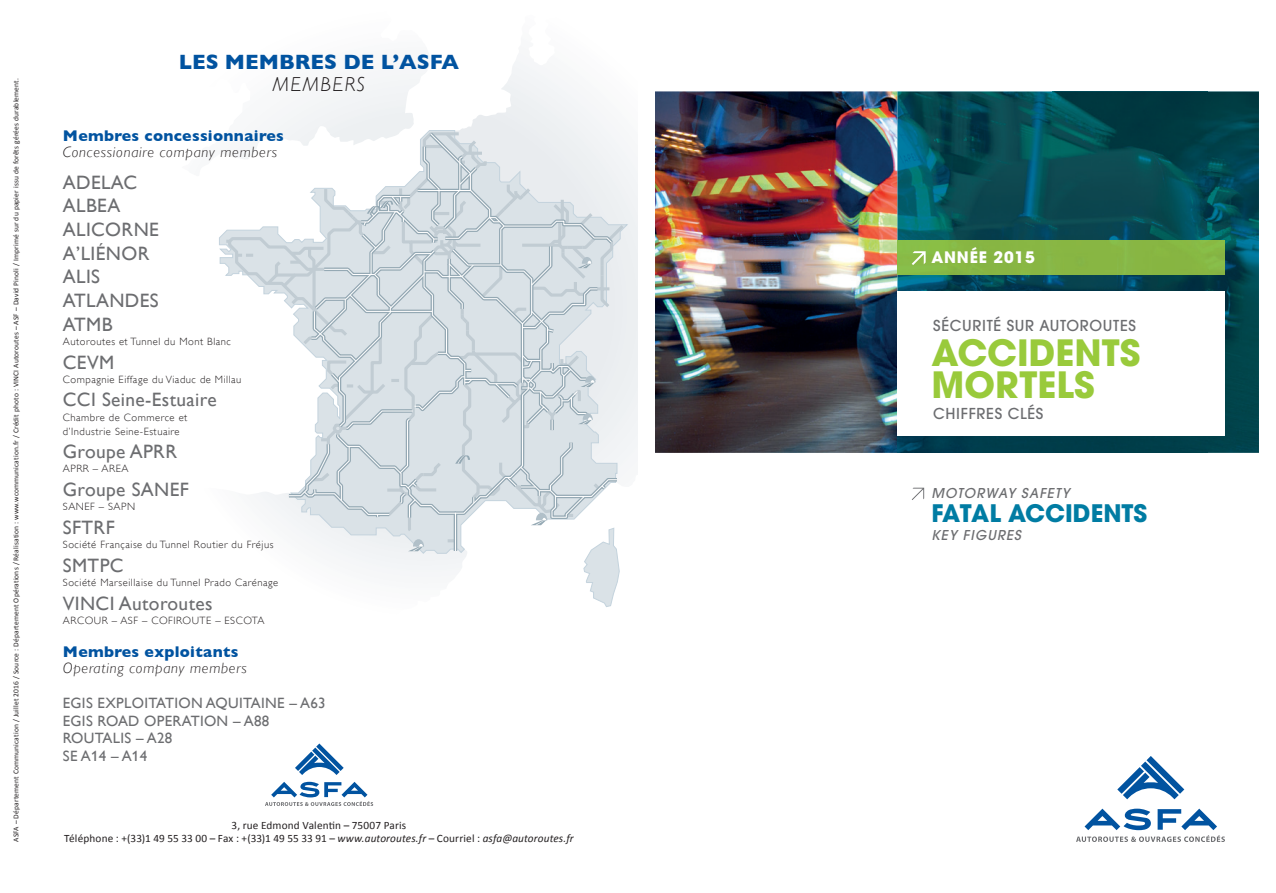
<style>
.page{position:relative;width:1276px;height:893px;background:#fff}
.page>*{position:absolute;margin:0;border:0;box-sizing:border-box;transform-origin:0 0}
.t1{font:700 36px/32px "Avant Garde";color:#99ca3b}
.t2{font:700 24px "Avant Garde";color:#007ca3}
.t3{font:700 21.15px "Gill Sans";color:#0153a0}
.t4{font:italic 300 20.25px "Gill Sans";letter-spacing:.07em;color:#231f20}
.t5{font:19.35px/23.7px "Gill Sans";letter-spacing:.02em;color:#6c6d70}
.t6{font:700 15.75px "Gill Sans";letter-spacing:.02em;color:#0153a0}
.t7{font:700 15.75px "Avant Garde";letter-spacing:.05em;color:#fff}
.t8{font:15px/17.5px "Gill Sans";letter-spacing:.02em;color:#6c6d70}
.t9{font:italic 300 15px "Gill Sans";letter-spacing:.05em;color:#231f20}
.t10{font:500 15px "Avant Garde";letter-spacing:.045em;color:#6c6d70}
.t11{font:italic 500 13.5px "Avant Garde";letter-spacing:.08em;color:#6c6d70}
.t12{font:11.25px/13.5px "Calibri";letter-spacing:.01em;color:#231f20;text-align:center}
.t13{font:300 10.5px/14.1px "Gill Sans";letter-spacing:.05em;color:#231f20}
.t14{font:7.5px "Calibri";letter-spacing:.02em;color:#231f20}
.s1{font-family:"Gill Alt One"}
.s2{font-style:italic}
</style>
<div class="page">
<div style="left:629px;top:158px;width:9px;height:299px;background:#eef1f3"></div>
<svg style="left:219px;top:59px;width:408px;height:548px"></svg>
<img style="left:655px;top:91px;width:242px;height:362px">
<img style="left:897px;top:91px;width:155px;height:200px">
<img style="left:1052px;top:91px;width:155px;height:149px">
<img style="left:1207px;top:91px;width:52px;height:362px">
<img style="left:1052px;top:274px;width:155px;height:17px">
<img style="left:897px;top:436px;width:310px;height:17px">
<div style="left:897px;top:291px;width:328px;height:145px;background:#fff"></div>
<div style="left:897px;top:240px;width:328px;height:34px;background:#88b643"></div>
<svg style="left:911px;top:251px;width:14px;height:14px"></svg>
<svg style="left:911px;top:488px;width:13px;height:12px"></svg>
<svg style="left:1117px;top:756px;width:67px;height:43px"></svg>
<svg style="left:1076px;top:809px;width:149px;height:33px"></svg>
<svg style="left:295px;top:743px;width:49px;height:32px"></svg>
<svg style="left:265px;top:782px;width:108px;height:24px"></svg>
<p class="t14" style="left:11px;top:842px;width:765px;rotate:-90deg">ASFA – Département Communication / Juillet 2016 / Source : Département Opérations / Réalisation : www.wcommunication.fr / Crédit photo : VINCI Autoroutes – ASF – David Pinoli / Imprimé sur du papier issu de forêts gérées durablement.</p>
<h3 class="t3" style="left:179px;top:50px;width:282px">LES MEMBRES DE L’ASFA</h3>
<h3 class="t4" style="left:273px;top:73px;width:94px">MEMBERS</h3>
<h3 class="t6" style="left:63px;top:126px;width:222px">Membres concessionnaires</h3>
<h3 class="t9" style="left:63px;top:143px;width:216px">Concessionaire company members</h3>
<h3 class="t5" style="left:63px;top:170px;width:97px">ADELAC<br>ALBEA<br>ALICORNE<br>A’LIÉNOR<br>ALIS<br>ATLANDES<br>ATMB</h3>
<p class="t13" style="left:63px;top:334px;width:170px">Autoroutes et Tunnel du Mont Blanc</p>
<h3 class="t5" style="left:63px;top:350px;width:53px">CEVM</h3>
<p class="t13" style="left:63px;top:372px;width:180px">Compagnie Eiffage du Viaduc de Millau</p>
<h3 class="t5" style="left:63px;top:388px;width:155px">CCI Seine-Estuaire</h3>
<p class="t13" style="left:63px;top:410px;width:126px">Chambre de Commerce et d’Industrie Seine-Estuaire</p>
<h3 class="t5" style="left:63px;top:440px;width:116px">Groupe APRR</h3>
<p class="t13" style="left:63px;top:462px;width:67px">APRR – AREA</p>
<h3 class="t5" style="left:63px;top:478px;width:127px">Groupe SANEF</h3>
<p class="t13" style="left:63px;top:500px;width:74px">SANEF – SAPN</p>
<h3 class="t5" style="left:63px;top:515px;width:53px">SFTRF</h3>
<p class="t13" style="left:63px;top:537px;width:212px">Société Française du Tunnel Routier du Fréjus</p>
<h3 class="t5" style="left:63px;top:553px;width:62px">SMTPC</h3>
<p class="t13" style="left:63px;top:575px;width:217px">Société Marseillaise du Tunnel Prado Carénage</p>
<h3 class="t5" style="left:63px;top:591px;width:151px">VINCI Autoroutes</h3>
<p class="t13" style="left:63px;top:613px;width:203px">ARCOUR – ASF – COFIROUTE – ESCOTA</p>
<h3 class="t6" style="left:63px;top:643px;width:177px">Membres exploitants</h3>
<h3 class="t9" style="left:63px;top:660px;width:185px">Operating company members</h3>
<h3 class="t8" style="left:63px;top:694px;width:264px">EGIS EXPLOITATION AQUITAINE – A63<br>EGIS ROAD OPERATION – A88<br>ROUTALIS – A28<br>SE A<span class="s1">1</span>4 – A<span class="s1">1</span>4</h3>
<p class="t12" style="left:64px;top:818px;width:511px">3, rue Edmond Valentin – 75007 Paris<br>Téléphone : +(33)1 49 55 33 00 – Fax : +(33)1 49 55 33 91 – <span class="s2">www.autoroutes.fr</span> – Courriel : <span class="s2">asfa@autoroutes.fr</span></p>
<h3 class="t7" style="left:931px;top:247px;width:105px">ANNÉE 2015</h3>
<h3 class="t10" style="left:933px;top:317px;width:204px">SÉCURITÉ SUR AUTOROUTES</h3>
<h1 class="t1" style="left:931px;top:336px;width:211px">ACCIDENTS<br>MORTELS</h1>
<h3 class="t10" style="left:933px;top:404px;width:112px">CHIFFRES CLÉS</h3>
<p class="t11" style="left:931px;top:484px;width:140px">MOTORWAY SAFETY</p>
<h2 class="t2" style="left:931px;top:497px;width:217px">FATAL ACCIDENTS</h2>
<p class="t11" style="left:931px;top:526px;width:91px">KEY FIGURES</p>
</div>
